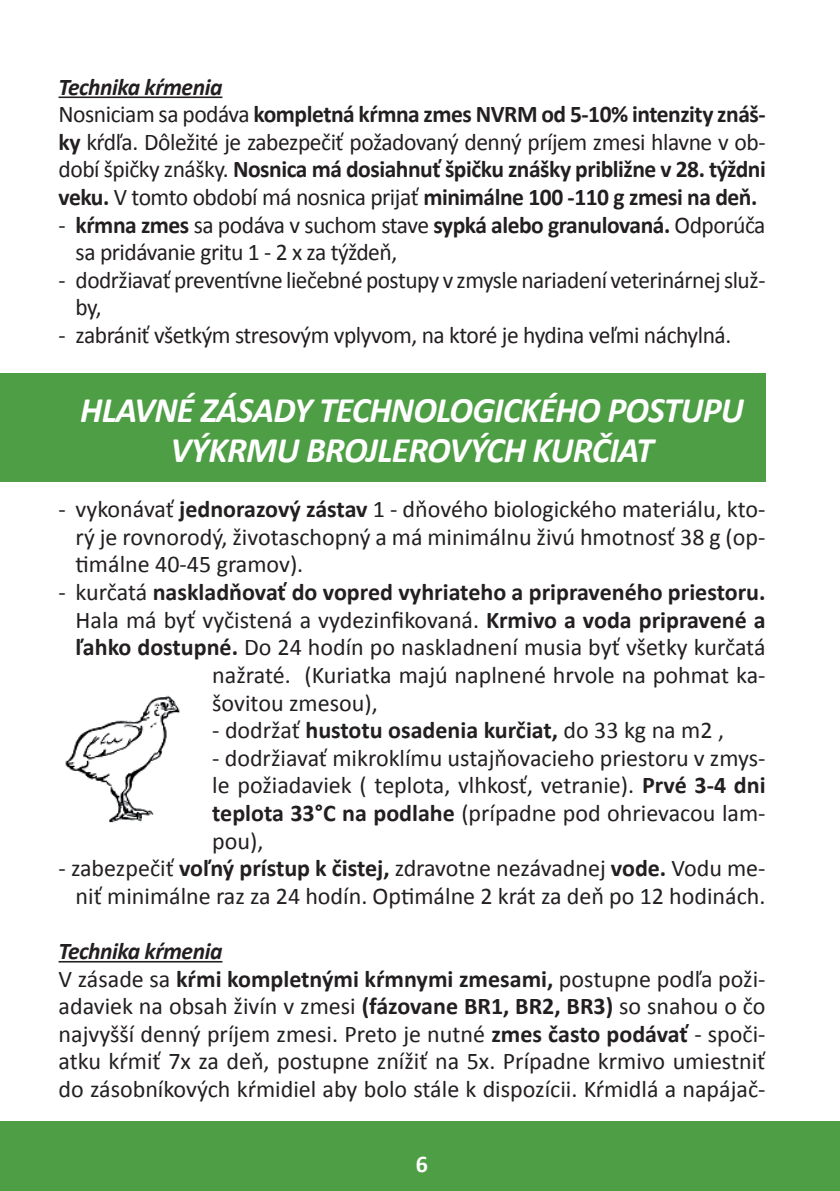
<style>
.page{position:relative;width:840px;height:1191px;background:#fff}
.page>*{position:absolute;margin:0;border:0;box-sizing:border-box;transform-origin:0 0}
.t1{font:italic 700 36px "Calibri";letter-spacing:-.02em;color:#fff}
.t2{font:24px/27.6px "Calibri";color:#231f20;text-align:justify}
.t3{font:700 24px/27.6px "Calibri";letter-spacing:-.01em;color:#231f20;text-align:justify}
.t4{font:24px/27.6px "Calibri";letter-spacing:-.02em;color:#231f20}
.t5{font:italic 700 24px "Calibri";letter-spacing:-.02em;color:#231f20}
.t6{font:700 24px "Calibri";color:#fff}
.s1{font-weight:400}
.s2{font-weight:700}
</style>
<div class="page">
<div style="left:0;top:1121px;width:839px;height:70px;background:#4e9e45"></div>
<div style="left:0;top:373px;width:765px;height:109px;background:#4e9e45"></div>
<hr style="left:59px;top:96px;width:163px;height:2px;background:#231f20">
<hr style="left:59px;top:961px;width:163px;height:1px;background:#231f20">
<img style="left:65px;top:695px;width:115px;height:128px">
<p class="t5" style="left:59px;top:71px;width:165px">Technika kŕmenia</p>
<p class="t3" style="left:59px;top:100px;width:708px"><span class="s1">Nosniciam sa podáva</span> kompletná kŕmna zmes NVRM od 5-10% intenzity znáš&shy;ky <span class="s1">kŕdľa. Dôležité je zabezpečiť požadovaný denný príjem zmesi hlavne v ob&shy;dobí špičky znášky.</span> Nosnica má dosiahnuť špičku znášky približne v 28. týždni veku. <span class="s1">V tomto období má nosnica prijať</span> minimálne 100 -110 g zmesi na deň.</p>
<p class="t4" style="left:76px;top:211px;width:691px;text-indent:-17px">- <span class="s2">kŕmna zmes</span> sa podáva v suchom stave <span class="s2">sypká alebo granulovaná.</span> Odporúča sa pridávanie gritu 1 - 2 x za týždeň,</p>
<p class="t4" style="left:76px;top:266px;width:691px;text-indent:-17px">- dodržiavať preventívne liečebné postupy v zmysle nariadení veterinárnej služ&shy;by,</p>
<p class="t4" style="left:59px;top:321px;width:674px">- zabrániť všetkým stresovým vplyvom, na ktoré je hydina veľmi náchylná.</p>
<p class="t1" style="left:80px;top:387px;width:665px">HLAVNÉ ZÁSADY TECHNOLOGICKÉHO POSTUPU</p>
<p class="t1" style="left:170px;top:427px;width:484px">VÝKRMU BROJLEROVÝCH KURČIAT</p>
<p class="t2" style="left:76px;top:495px;width:691px;text-indent:-17px">- vykonávať <span class="s2">jednorazový zástav</span> 1 - dňového biologického materiálu, kto&shy;rý je rovnorodý, životaschopný a má minimálnu živú hmotnosť 38 g (op&shy;timálne 40-45 gramov).</p>
<p class="t3" style="left:59px;top:578px;width:708px"><span class="s1">- kurčatá</span> naskladňovať do vopred vyhriateho a pripraveného priestoru.</p>
<p class="t2" style="left:76px;top:606px;width:691px">Hala má byť vyčistená a vydezinfikovaná. <span class="s2">Krmivo a voda pripravené a</span></p>
<p class="t2" style="left:76px;top:633px;width:691px"><span class="s2">ľahko dostupné.</span> Do 24 hodín po naskladnení musia byť všetky kurčatá</p>
<p class="t2" style="left:212px;top:661px;width:554px">nažraté. (Kuriatka majú naplnené hrvole na pohmat ka-</p>
<p class="t2" style="left:212px;top:689px;width:167px">šovitou zmesou),</p>
<p class="t3" style="left:212px;top:716px;width:513px"><span class="s1">- dodržať</span> hustotu osadenia kurčiat, <span class="s1">do 33 kg na m2 ,</span></p>
<p class="t2" style="left:212px;top:744px;width:554px">- dodržiavať mikroklímu ustajňovacieho priestoru v zmys&shy;le požiadaviek ( teplota, vlhkosť, vetranie). <span class="s2">Prvé 3-4 dni teplota 33°C na podlahe</span> (prípadne pod ohrievacou lam&shy;pou),</p>
<p class="t2" style="left:59px;top:854px;width:708px;text-align:right">- zabezpečiť <span class="s2">voľný prístup k čistej,</span> zdravotne nezávadnej <span class="s2">vode.</span> Vodu me&shy;niť minimálne raz za 24 hodín. Optimálne 2 krát za deň po 12 hodinách.</p>
<p class="t5" style="left:59px;top:935px;width:165px">Technika kŕmenia</p>
<p class="t2" style="left:59px;top:965px;width:708px">V zásade sa <span class="s2">kŕmi kompletnými kŕmnymi zmesami,</span> postupne podľa poži&shy;adaviek na obsah živín v zmesi <span class="s2">(fázovane BR1, BR2, BR3)</span> so snahou o čo najvyšší denný príjem zmesi. Preto je nutné <span class="s2">zmes často podávať</span> - spoči&shy;atku kŕmiť 7x za deň, postupne znížiť na 5x. Prípadne krmivo umiestniť do zásobníkových kŕmidiel aby bolo stále k dispozícii. Kŕmidlá a napájač-</p>
<p class="t6" style="left:415px;top:1148px;width:14px">6</p>
</div>
